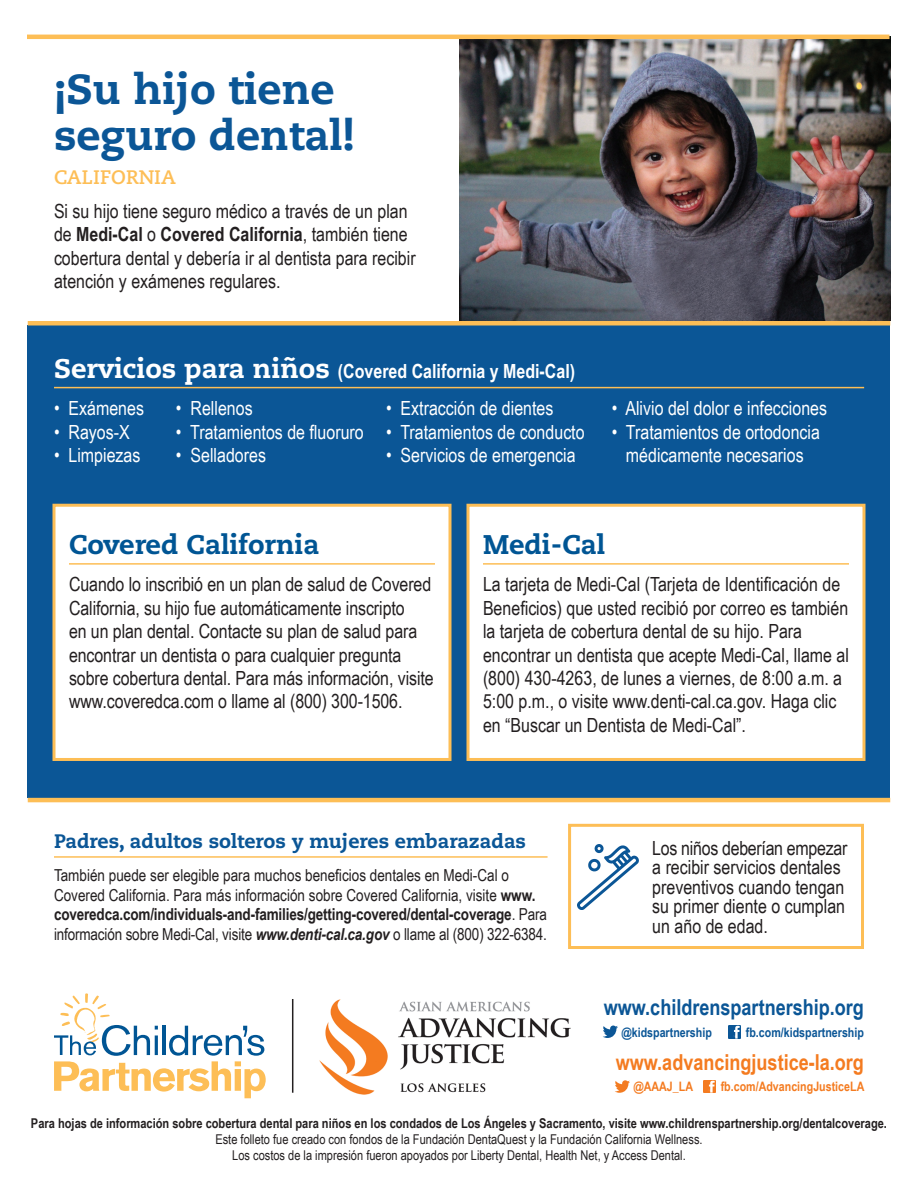
<style>
.page{position:relative;width:918px;height:1188px;background:#fff}
.page>*{position:absolute;margin:0;border:0;box-sizing:border-box;transform-origin:0 0}
.t1{font:800 42px/45.9px "Caecilia LT Std";color:#0b5696}
.subheading{font:800 27px "Caecilia LT Std";color:#005594}
.t2{font:700 22.05px "Arial Narrow";color:#0b5696}
.t3{font:700 22.05px "Arial Narrow";color:#f47b20}
.subheading-2{font:19.5px/23.4px "Arial Narrow";color:#231f20}
.t4{font:19.5px/23.4px "Arial Narrow";color:#fff;text-align:center}
.subheading-3{font:700 19.5px "Arial Narrow";color:#fff}
.subheading-4{font:800 19.5px "Caecilia LT Std";color:#0b5696}
.t5{font:700 19.5px "Caecilia LT Std";color:#fdbe56}
.t6{font:16.5px/19.8px "Arial Narrow";color:#231f20}
.t7{font:13.5px/16.2px "Arial Narrow";color:#231f20;text-align:center}
.t8{font:700 13.05px "Arial Narrow";color:#0b5696}
.t9{font:700 13.05px "Arial Narrow";color:#f47b20}
.s1{font-weight:700}
.s2{font-family:"Caecilia LT Std";font-weight:800;font-size:27px}
.s3{font-weight:700;font-style:italic}
</style>
<div class="page">
<div style="left:28px;top:326px;width:862px;height:472px;background:#0b5696"></div>
<img style="left:459px;top:39px;width:431px;height:282px">
<div style="left:28px;top:321px;width:862px;height:5px;background:#fdbe56"></div>
<hr style="left:28px;top:798px;width:862px;height:4px;background:#fdbe56">
<hr style="left:27px;top:35px;width:863px;height:4px;background:#fdbe56">
<div style="left:54px;top:505px;width:396px;height:254px;background:#fff"></div>
<hr style="left:69px;top:563px;width:366px;height:2px;background:#fdbe56">
<div style="left:52px;top:504px;width:400px;height:257px;border:3px solid #fdbe56"></div>
<div style="left:468px;top:505px;width:396px;height:254px;background:#fff"></div>
<hr style="left:483px;top:563px;width:366px;height:2px;background:#fdbe56">
<div style="left:466px;top:504px;width:400px;height:257px;border:3px solid #fdbe56"></div>
<div style="left:568px;top:824px;width:296px;height:125px;border:3px solid #fdbe56"></div>
<hr style="left:54px;top:856px;width:494px;height:2px;background:#fdbe56">
<hr style="left:54px;top:387px;width:810px;height:1px;background:#fdbe56">
<img style="left:577px;top:845px;width:62px;height:65px">
<img style="left:319px;top:999px;width:252px;height:96px">
<svg style="left:54px;top:993px;width:212px;height:105px"></svg>
<svg style="left:728px;top:1025px;width:13px;height:13px"></svg>
<svg style="left:603px;top:1026px;width:15px;height:12px"></svg>
<svg style="left:615px;top:1080px;width:15px;height:13px"></svg>
<svg style="left:703px;top:1080px;width:13px;height:13px"></svg>
<hr style="left:292px;top:999px;width:1px;height:94px;background:#231f20">
<p class="t1" style="left:54px;top:66px;width:303px">¡Su hijo tiene seguro dental!</p>
<p class="t5" style="left:54px;top:165px;width:123px">CALIFORNIA</p>
<p class="subheading-2" style="left:54px;top:199px;width:363px">Si su hijo tiene seguro médico a través de un plan de <span class="s1">Medi-Cal</span> o <span class="s1">Covered California</span>, también tiene cobertura dental y debería ir al dentista para recibir atención y exámenes regulares.</p>
<p class="subheading-3" style="left:54px;top:357px;width:523px"><span class="s2">Servicios para niños</span> (Covered California y Medi-Cal)</p>
<p class="t4" style="left:176px;top:396px;width:78px">• Rellenos</p>
<p class="t4" style="left:176px;top:419px;width:189px">• Tratamientos de fluoruro</p>
<p class="t4" style="left:176px;top:443px;width:92px">• Selladores</p>
<p class="t4" style="left:54px;top:396px;width:92px">• Exámenes</p>
<p class="t4" style="left:54px;top:419px;width:77px">• Rayos-X</p>
<p class="t4" style="left:54px;top:443px;width:88px">• Limpiezas</p>
<p class="t4" style="left:386px;top:396px;width:169px">• Extracción de dientes</p>
<p class="t4" style="left:386px;top:419px;width:200px">• Tratamientos de conducto</p>
<p class="t4" style="left:386px;top:443px;width:191px">• Servicios de emergencia</p>
<p class="t4" style="left:612px;top:396px;width:217px">• Alivio del dolor e infecciones</p>
<p class="t4" style="left:612px;top:419px;width:210px">• Tratamientos de ortodoncia médicamente necesarios</p>
<p class="subheading" style="left:69px;top:528px;width:252px">Covered California</p>
<p class="subheading-2" style="left:69px;top:572px;width:366px">Cuando lo inscribió en un plan de salud de Covered California, su hijo fue automáticamente inscripto<br>en un plan dental. Contacte su plan de salud para encontrar un dentista o para cualquier pregunta sobre cobertura dental. Para más información, visite www.coveredca.com o llame al (800) 300-1506.</p>
<p class="subheading" style="left:483px;top:528px;width:124px">Medi-Cal</p>
<p class="subheading-2" style="left:483px;top:572px;width:367px">La tarjeta de Medi-Cal (Tarjeta de Identificación de Beneficios) que usted recibió por correo es también la tarjeta de cobertura dental de su hijo. Para encontrar un dentista que acepte Medi-Cal, llame al (800) 430-4263, de lunes a viernes, de 8:00 a.m. a 5:00 p.m., o visite www.denti-cal.ca.gov. Haga clic en “Buscar un Dentista de Medi-Cal”.</p>
<p class="subheading-4" style="left:54px;top:829px;width:474px">Padres, adultos solteros y mujeres embarazadas</p>
<p class="t6" style="left:54px;top:865px;width:494px">También puede ser elegible para muchos beneficios dentales en Medi-Cal o Covered California. Para más información sobre Covered California, visite <span class="s1">www. coveredca.com/individuals-and-families/getting-covered/dental-coverage</span>. Para información sobre Medi-Cal, visite <span class="s3">www.denti-cal.ca.gov</span> o llame al (800) 322-6384.</p>
<p class="subheading-2" style="left:652px;top:837px;width:197px;line-height:19.5px">Los niños deberían empezar a recibir servicios dentales preventivos cuando tengan su primer diente o cumplan un año de edad.</p>
<p class="t2" style="left:604px;top:990px;width:262px">www.childrenspartnership.org</p>
<p class="t8" style="left:621px;top:1022px;width:92px">@kidspartnership</p>
<p class="t8" style="left:746px;top:1022px;width:120px">fb.com/kidspartnership</p>
<p class="t3" style="left:616px;top:1045px;width:250px">www.advancingjustice-la.org</p>
<p class="t9" style="left:633px;top:1077px;width:61px">@AAAJ_LA</p>
<p class="t9" style="left:721px;top:1077px;width:145px">fb.com/AdvancingJusticeLA</p>
<p class="t7" style="left:31px;top:1114px;width:858px"><span class="s1">Para hojas de información sobre cobertura dental para niños en los condados de Los Ángeles y Sacramento, visite www.childrenspartnership.org/dentalcoverage.<br></span>Este folleto fue creado con fondos de la Fundación DentaQuest y la Fundación California Wellness.<br>Los costos de la impresión fueron apoyados por Liberty Dental, Health Net, y Access Dental.</p>
</div>
